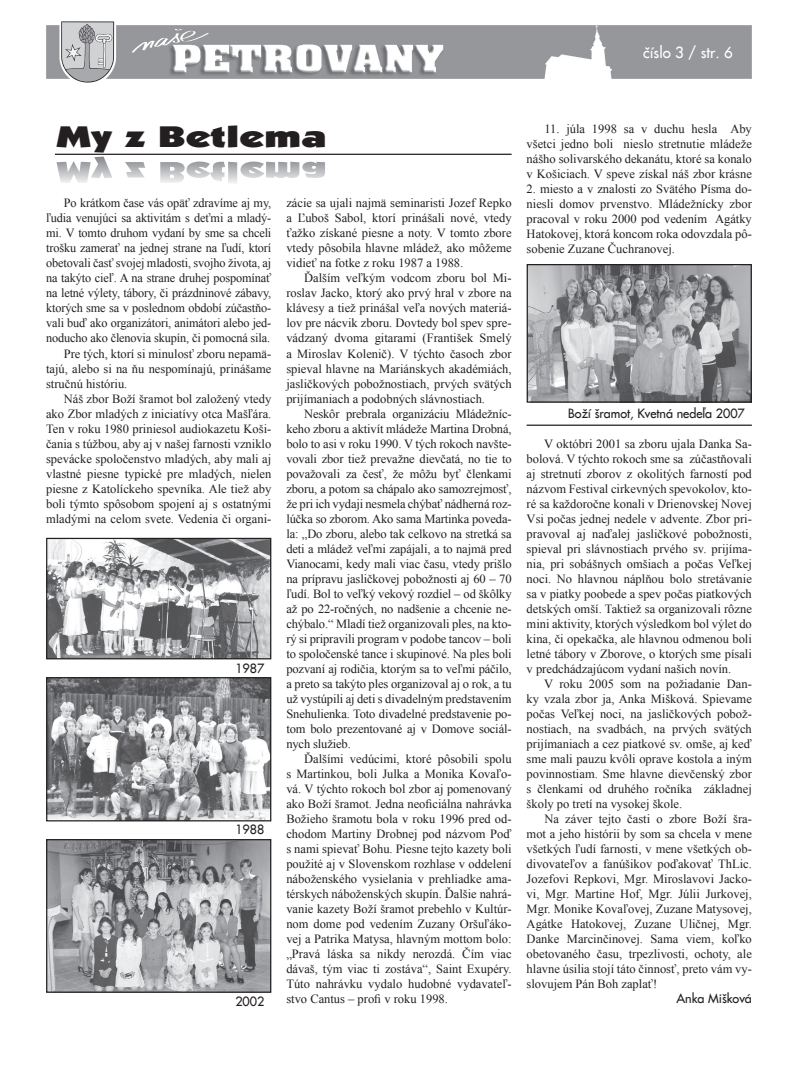
<style>
.page{position:relative;width:798px;height:1078px;background:#fff}
.page>*{position:absolute;margin:0;border:0;box-sizing:border-box;transform-origin:0 0}
.t1{font:900 30px "Kabel IT Cby BT";color:#231f20;scale:1.5 1}
.t2{font:15px "Fujiyama 2";color:#fff}
.t3{font:12.5px/15px "Times New Roman";color:#231f20;text-align:justify}
.t4{font:12.5px "Fujiyama 2";color:#231f20}
</style>
<div class="page">
<img style="left:46px;top:25px;width:705px;height:54px">
<svg style="left:61px;top:21px;width:53px;height:62px;background:#b9b9bb"></svg>
<svg style="left:131px;top:29px;width:78px;height:23px"></svg>
<hr style="left:55px;top:154px;width:456px;height:1px;background:#231f20">
<img style="left:48px;top:539px;width:221px;height:118px">
<div style="left:46px;top:537px;width:225px;height:122px;border:1px solid #231f20"></div>
<img style="left:48px;top:679px;width:221px;height:140px">
<div style="left:46px;top:677px;width:225px;height:144px;border:1px solid #231f20"></div>
<img style="left:48px;top:840px;width:221px;height:150px">
<div style="left:46px;top:838px;width:225px;height:154px;border:1px solid #231f20"></div>
<img style="left:528px;top:266px;width:221px;height:134px">
<div style="left:526px;top:264px;width:225px;height:138px;border:1px solid #231f20"></div>
<hr style="left:526px;top:424px;width:225px;height:2px;background:#231f20">
<p class="t2" style="left:643px;top:41px;width:91px">číslo 3 / str. 6</p>
<h1 class="t1" style="left:56px;top:118px;width:182px">My z Betlema</h1>
<p class="t3" style="left:526px;top:121px;width:227px;text-indent:18px">11. júla 1998 sa v duchu hesla Aby všetci jedno boli nieslo stretnutie mládeže nášho solivarského dekanátu, ktoré sa konalo v Košiciach. V speve získal náš zbor krásne</p>
<p class="t3" style="left:526px;top:181px;width:227px">2. miesto a v znalosti zo Svätého Písma do&shy;niesli domov prvenstvo. Mládežnícky zbor pracoval v roku 2000 pod vedením Agátky Hatokovej, ktorá koncom roka odovzdala pô&shy;sobenie Zuzane Čuchranovej.</p>
<p class="t3" style="left:64px;top:195px;width:209px">Po krátkom čase vás opäť zdravíme aj my,</p>
<p class="t3" style="left:46px;top:210px;width:227px">ľudia venujúci sa aktivitám s deťmi a mladý-</p>
<p class="t3" style="left:46px;top:225px;width:227px">mi. V tomto druhom vydaní by sme sa chceli</p>
<p class="t3" style="left:46px;top:240px;width:227px">trošku zamerať na jednej strane na ľudí, ktorí</p>
<p class="t3" style="left:46px;top:255px;width:227px">obetovali časť svojej mladosti, svojho života, aj</p>
<p class="t3" style="left:46px;top:270px;width:227px">na takýto cieľ. A na strane druhej pospomínať</p>
<p class="t3" style="left:46px;top:285px;width:227px">na letné výlety, tábory, či prázdninové zábavy,</p>
<p class="t3" style="left:46px;top:300px;width:227px">ktorých sme sa v poslednom období zúčastňo-</p>
<p class="t3" style="left:46px;top:315px;width:227px">vali buď ako organizátori, animátori alebo jed-</p>
<p class="t3" style="left:46px;top:330px;width:225px">noducho ako členovia skupín, či pomocná sila.</p>
<p class="t3" style="left:64px;top:345px;width:209px">Pre tých, ktorí si minulosť zboru nepamä-</p>
<p class="t3" style="left:46px;top:360px;width:227px">tajú, alebo si na ňu nespomínajú, prinášame</p>
<p class="t3" style="left:46px;top:375px;width:83px">stručnú históriu.</p>
<p class="t3" style="left:64px;top:390px;width:209px">Náš zbor Boží šramot bol založený vtedy</p>
<p class="t3" style="left:46px;top:405px;width:227px">ako Zbor mladých z iniciatívy otca Mašľára.</p>
<p class="t3" style="left:46px;top:420px;width:227px">Ten v roku 1980 priniesol audiokazetu Koši-</p>
<p class="t3" style="left:46px;top:435px;width:227px">čania s túžbou, aby aj v našej farnosti vzniklo</p>
<p class="t3" style="left:46px;top:450px;width:227px">spevácke spoločenstvo mladých, aby mali aj</p>
<p class="t3" style="left:46px;top:465px;width:227px">vlastné piesne typické pre mladých, nielen</p>
<p class="t3" style="left:46px;top:480px;width:227px">piesne z Katolíckeho spevníka. Ale tiež aby</p>
<p class="t3" style="left:46px;top:495px;width:227px">boli týmto spôsobom spojení aj s ostatnými</p>
<p class="t3" style="left:46px;top:510px;width:227px">mladými na celom svete. Vedenia či organi-</p>
<p class="t3" style="left:286px;top:195px;width:227px">zácie sa ujali najmä seminaristi Jozef Repko a Ľuboš Sabol, ktorí prinášali nové, vtedy ťažko získané piesne a noty. V tomto zbore vtedy pôsobila hlavne mládež, ako môžeme vidieť na fotke z roku 1987 a 1988.</p>
<p class="t3" style="left:286px;top:270px;width:227px;text-indent:18px">Ďalším veľkým vodcom zboru bol Mi&shy;roslav Jacko, ktorý ako prvý hral v zbore na klávesy a tiež prinášal veľa nových materiá&shy;lov pre nácvik zboru. Dovtedy bol spev spre&shy;vádzaný dvoma gitarami (František Smelý a Miroslav Kolenič). V týchto časoch zbor spieval hlavne na Mariánskych akadémiách, jasličkových pobožnostiach, prvých svätých prijímaniach a podobných slávnostiach.</p>
<p class="t3" style="left:286px;top:405px;width:227px;text-indent:18px">Neskôr prebrala organizáciu Mládežníc&shy;keho zboru a aktivít mládeže Martina Drobná, bolo to asi v roku 1990. V tých rokoch navšte&shy;vovali zbor tiež prevažne dievčatá, no tie to považovali za česť, že môžu byť členkami zboru, a potom sa chápalo ako samozrejmosť, že pri ich vydaji nesmela chýbať nádherná roz&shy;lúčka so zborom. Ako sama Martinka poveda&shy;la: „Do zboru, alebo tak celkovo na stretká sa deti a mládež veľmi zapájali, a to najmä pred Vianocami, kedy mali viac času, vtedy prišlo na prípravu jasličkovej pobožnosti aj 60 – 70 ľudí. Bol to veľký vekový rozdiel – od škôlky až po 22-ročných, no nadšenie a chcenie ne&shy;chýbalo.“ Mladí tiež organizovali ples, na kto&shy;rý si pripravili program v podobe tancov – boli to spoločenské tance i skupinové. Na ples boli pozvaní aj rodičia, ktorým sa to veľmi páčilo, a preto sa takýto ples organizoval aj o rok, a tu už vystúpili aj deti s divadelným predstavením Snehulienka. Toto divadelné predstavenie po&shy;tom bolo prezentované aj v Domove sociál&shy;nych služieb.</p>
<p class="t3" style="left:286px;top:750px;width:227px;text-indent:18px">Ďalšími vedúcimi, ktoré pôsobili spolu s Martinkou, boli Julka a Monika Kovaľo&shy;vá. V týchto rokoch bol zbor aj pomenovaný ako Boží šramot. Jedna neoficiálna nahrávka Božieho šramotu bola v roku 1996 pred od&shy;chodom Martiny Drobnej pod názvom Poď s nami spievať Bohu. Piesne tejto kazety boli použité aj v Slovenskom rozhlase v oddelení náboženského vysielania v prehliadke ama&shy;térskych náboženských skupín. Ďalšie nahrá&shy;vanie kazety Boží šramot prebehlo v Kultúr&shy;nom dome pod vedením Zuzany Oršuľáko&shy;vej a Patrika Matysa, hlavným mottom bolo: „Pravá láska sa nikdy nerozdá. Čím viac dávaš, tým viac ti zostáva“, Saint Exupéry.<br>Túto nahrávku vydalo hudobné vydavateľ&shy;stvo Cantus – profi v roku 1998.</p>
<p class="t4" style="left:568px;top:403px;width:178px">Boží šramot, Kvetná nedeľa 2007</p>
<p class="t3" style="left:526px;top:435px;width:227px;text-indent:17px">V októbri 2001 sa zboru ujala Danka Sa&shy;bolová. V týchto rokoch sme sa zúčastňovali aj stretnutí zborov z okolitých farností pod názvom Festival cirkevných spevokolov, kto&shy;ré sa každoročne konali v Drienovskej Novej Vsi počas jednej nedele v advente. Zbor pri&shy;pravoval aj naďalej jasličkové pobožnosti, spieval pri slávnostiach prvého sv. prijíma&shy;nia, pri sobášnych omšiach a počas Veľkej noci. No hlavnou náplňou bolo stretávanie sa v piatky poobede a spev počas piatkových detských omší. Taktiež sa organizovali rôzne mini aktivity, ktorých výsledkom bol výlet do kina, či opekačka, ale hlavnou odmenou boli letné tábory v Zborove, o ktorých sme písali v predchádzajúcom vydaní našich novín.</p>
<p class="t3" style="left:526px;top:675px;width:227px;text-indent:17px">V roku 2005 som na požiadanie Dan&shy;ky vzala zbor ja, Anka Mišková. Spievame počas Veľkej noci, na jasličkových pobož&shy;nostiach, na svadbách, na prvých svätých prijímaniach a cez piatkové sv. omše, aj keď sme mali pauzu kvôli oprave kostola a iným povinnostiam. Sme hlavne dievčenský zbor s členkami od druhého ročníka základnej školy po tretí na vysokej škole.</p>
<p class="t3" style="left:526px;top:810px;width:227px;text-indent:18px">Na záver tejto časti o zbore Boží šra&shy;mot a jeho histórii by som sa chcela v mene všetkých ľudí farnosti, v mene všetkých ob&shy;divovateľov a fanúšikov poďakovať ThLic.<br>Jozefovi Repkovi, Mgr. Miroslavovi Jacko&shy;vi, Mgr. Martine Hof, Mgr. Júlii Jurkovej, Mgr. Monike Kovaľovej, Zuzane Matysovej, Agátke Hatokovej, Zuzane Uličnej, Mgr.<br>Danke Marcinčinovej. Sama viem, koľko obetovaného času, trpezlivosti, ochoty, ale hlavne úsilia stojí táto činnosť, preto vám vy&shy;slovujem Pán Boh zaplať!</p>
<p class="t4" style="left:676px;top:988px;width:77px">Anka Mišková</p>
<p class="t4" style="left:235px;top:658px;width:30px">1987</p>
<p class="t4" style="left:235px;top:820px;width:30px">1988</p>
<p class="t4" style="left:235px;top:991px;width:30px">2002</p>
</div>
